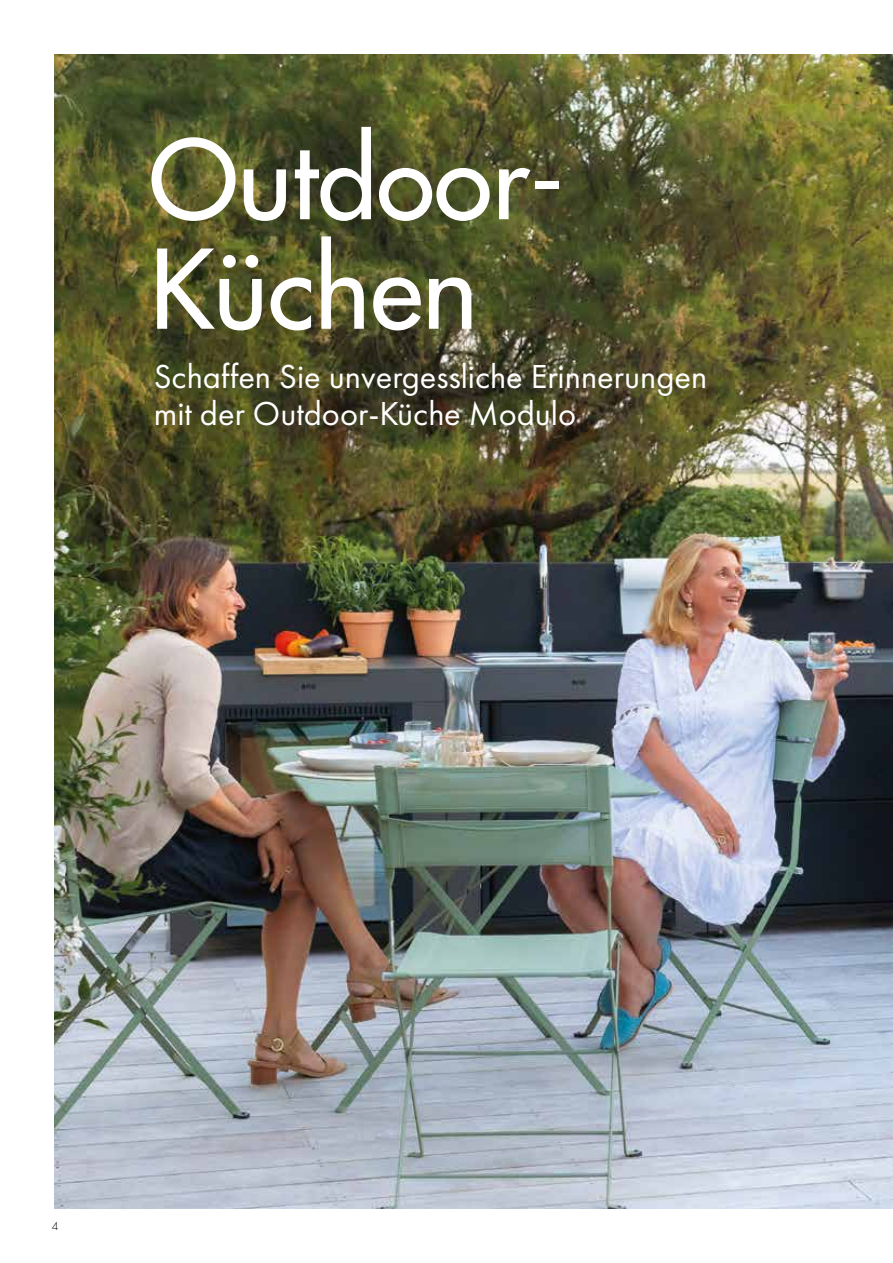
<style>
.page{position:relative;width:893px;height:1263px;background:#fff}
.page>*{position:absolute;margin:0;border:0;box-sizing:border-box;transform-origin:0 0}
.t1{font:500 106.35px/109.5px "Futura Std";color:#fff}
.t2{font:34.5px/37.5px "Futura PT";color:#fff}
.t3{font:300 12px "Futura PT";color:#000}
</style>
<div class="page">
<img style="left:54px;top:54px;width:839px;height:1155px">
<h1 class="t1" style="left:149px;top:126px;width:416px">Outdoor-<br>Küchen</h1>
<p class="t2" style="left:154px;top:357px;width:555px">Schaffen Sie unvergessliche Erinnerungen mit der Outdoor-Küche Modulo</p>
<p class="t3" style="left:52px;top:1219px;width:8px">4</p>
</div>
